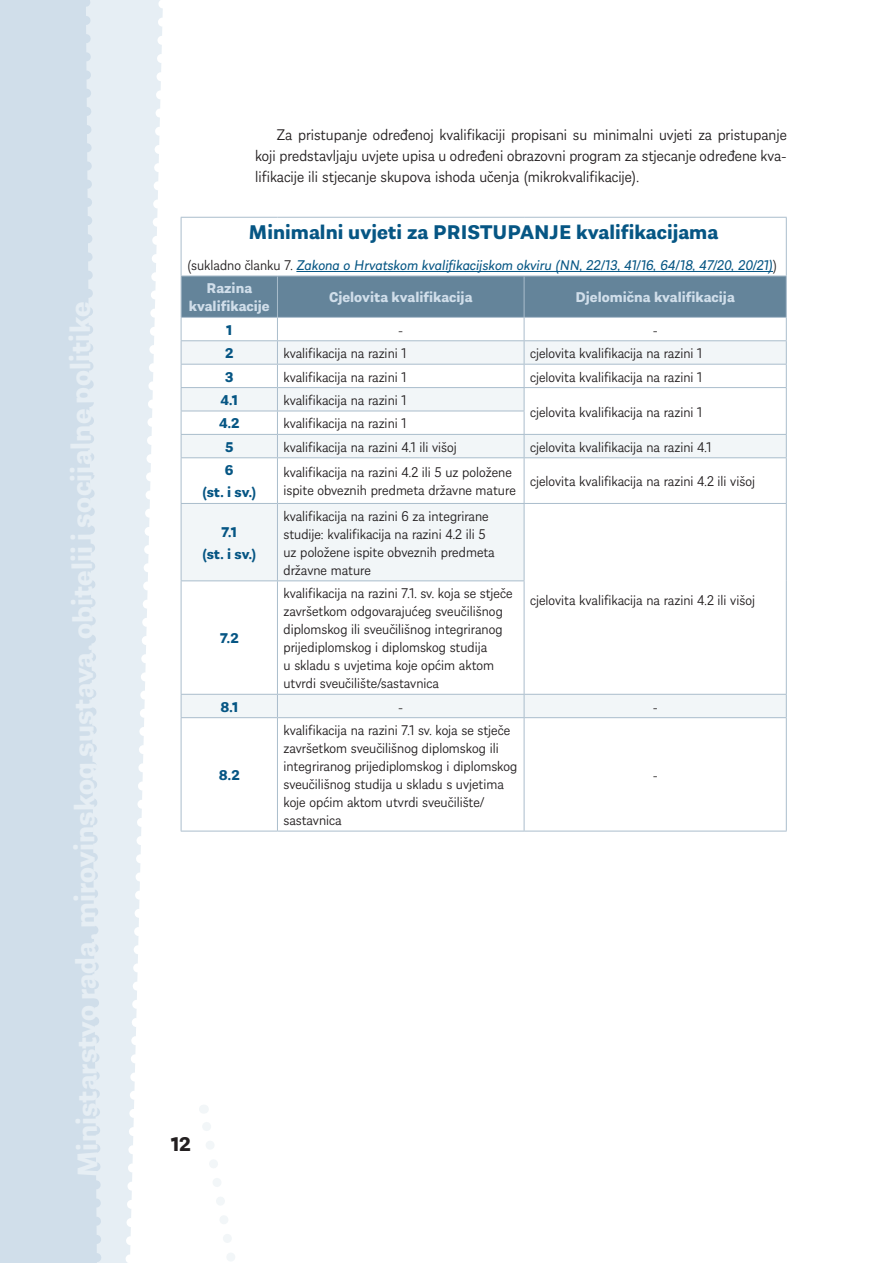
<style>
.page{position:relative;width:893px;height:1263px;background:#fff}
.page>*{position:absolute;margin:0;border:0;box-sizing:border-box;transform-origin:0 0}
.t1{font:700 30px "Almanach";color:#e6eef4}
.Tablica_centar_naslov{font:700 21px "Almanach";color:#065684}
.t2{font:700 21px "Almanach";color:#231f20}
.Body{font:300 16.5px/21px "Almanach";color:#231f20;text-align:justify}
.TABLE_body_left{font:300 15px/18px "Almanach";color:#231f20}
.TABLE_body_left-2{font:italic 15px "Almanach";color:#065684}
.TABLE_body_center{font:700 15px/18px "Almanach";color:#d0deea;text-align:center}
.TABLE_body_center-2{font:700 15px "Almanach";color:#065684}
.s1{font-weight:300;font-style:normal;color:#231f20}
</style>
<div class="page">
<svg style="left:199px;top:1105px;width:36px;height:156px"></svg>
<div style="left:106px;top:0;width:15px;height:1263px;background:#e6eef4"></div>
<div style="left:0;top:0;width:77px;height:1263px;background:#d0deea"></div>
<svg style="left:77px;top:0;width:29px;height:1263px;background:#d9e5ee"></svg>
<svg style="left:121px;top:0;width:42px;height:1263px"></svg>
<svg style="left:182px;top:718px;width:604px;height:113px"></svg>
<svg style="left:182px;top:458px;width:604px;height:259px"></svg>
<hr style="left:181px;top:217px;width:96px;height:1px;background:#aabdcc">
<hr style="left:181px;top:218px;width:1px;height:58px;background:#aabdcc">
<hr style="left:277px;top:217px;width:247px;height:1px;background:#aabdcc">
<hr style="left:524px;top:217px;width:263px;height:1px;background:#aabdcc">
<hr style="left:786px;top:218px;width:1px;height:58px;background:#aabdcc">
<hr style="left:277px;top:458px;width:1px;height:45px;background:#aabdcc">
<hr style="left:277px;top:504px;width:1px;height:76px;background:#aabdcc">
<hr style="left:277px;top:581px;width:1px;height:113px;background:#aabdcc">
<hr style="left:524px;top:581px;width:1px;height:113px;background:#aabdcc">
<hr style="left:181px;top:694px;width:96px;height:1px;background:#aabdcc">
<hr style="left:277px;top:694px;width:247px;height:1px;background:#aabdcc">
<svg style="left:277px;top:695px;width:1px;height:22px"></svg>
<hr style="left:524px;top:694px;width:263px;height:1px;background:#aabdcc">
<svg style="left:524px;top:695px;width:1px;height:22px"></svg>
<hr style="left:277px;top:718px;width:1px;height:113px;background:#aabdcc">
<hr style="left:524px;top:718px;width:1px;height:113px;background:#aabdcc">
<hr style="left:181px;top:503px;width:96px;height:1px;background:#aabdcc">
<hr style="left:277px;top:503px;width:247px;height:1px;background:#aabdcc">
<hr style="left:181px;top:458px;width:1px;height:45px;background:#aabdcc">
<hr style="left:786px;top:504px;width:1px;height:77px;background:#aabdcc">
<hr style="left:181px;top:581px;width:1px;height:113px;background:#aabdcc">
<hr style="left:786px;top:581px;width:1px;height:113px;background:#aabdcc">
<hr style="left:181px;top:718px;width:1px;height:113px;background:#aabdcc">
<hr style="left:786px;top:718px;width:1px;height:113px;background:#aabdcc">
<hr style="left:181px;top:831px;width:96px;height:1px;background:#aabdcc">
<hr style="left:277px;top:831px;width:247px;height:1px;background:#aabdcc">
<hr style="left:524px;top:831px;width:263px;height:1px;background:#aabdcc">
<svg style="left:181px;top:277px;width:606px;height:180px"></svg>
<hr style="left:181px;top:457px;width:96px;height:1px;background:#aabdcc">
<hr style="left:277px;top:457px;width:247px;height:1px;background:#aabdcc">
<hr style="left:524px;top:457px;width:263px;height:1px;background:#aabdcc">
<hr style="left:524px;top:458px;width:1px;height:45px;background:#aabdcc">
<hr style="left:786px;top:458px;width:1px;height:45px;background:#aabdcc">
<hr style="left:181px;top:504px;width:1px;height:76px;background:#aabdcc">
<hr style="left:524px;top:503px;width:263px;height:1px;background:#aabdcc">
<hr style="left:524px;top:504px;width:1px;height:76px;background:#aabdcc">
<hr style="left:181px;top:580px;width:96px;height:1px;background:#aabdcc">
<hr style="left:277px;top:580px;width:247px;height:1px;background:#aabdcc">
<svg style="left:181px;top:695px;width:1px;height:22px"></svg>
<svg style="left:786px;top:695px;width:1px;height:22px"></svg>
<hr style="left:181px;top:717px;width:96px;height:1px;background:#aabdcc">
<hr style="left:277px;top:717px;width:247px;height:1px;background:#aabdcc">
<hr style="left:524px;top:717px;width:263px;height:1px;background:#aabdcc">
<hr style="left:181px;top:276px;width:96px;height:1px;background:#aabdcc">
<hr style="left:181px;top:276px;width:1px;height:41px;background:#aabdcc">
<hr style="left:277px;top:276px;width:247px;height:1px;background:#aabdcc">
<hr style="left:524px;top:276px;width:263px;height:1px;background:#aabdcc">
<hr style="left:786px;top:276px;width:1px;height:41px;background:#aabdcc">
<hr style="left:181px;top:317px;width:96px;height:1px;background:#aabdcc">
<hr style="left:277px;top:317px;width:247px;height:1px;background:#aabdcc">
<hr style="left:524px;top:317px;width:263px;height:1px;background:#aabdcc">
<hr style="left:296px;top:271px;width:477px;height:1px;background:#065684">
<h1 class="t1" style="left:60px;top:1177px;width:877px;rotate:-90deg">Ministarstvo rada, mirovinskog sustava, obitelji i socijalne politike</h1>
<p class="Body" style="left:255px;top:123px;width:533px;text-indent:21px">Za pristupanje određenoj kvalifikaciji propisani su minimalni uvjeti za pristupanje koji predstavljaju uvjete upisa u određeni obrazovni program za stjecanje određene kva&shy;lifikacije ili stjecanje skupova ishoda učenja (mikrokvalifikacije).</p>
<p class="Tablica_centar_naslov" style="left:249px;top:216px;width:471px">Minimalni uvjeti za PRISTUPANJE kvalifikacijama</p>
<p class="TABLE_body_left-2" style="left:187px;top:254px;width:592px"><span class="s1">(sukladno članku 7.</span> Zakona o Hrvatskom kvalifikacijskom okviru (NN, 22/13, 41/16, 64/18, 47/20, 20/21)<span class="s1">)</span></p>
<p class="TABLE_body_center" style="left:189px;top:278px;width:82px">Razina kvalifikacije</p>
<p class="TABLE_body_center" style="left:329px;top:287px;width:145px">Cjelovita kvalifikacija</p>
<p class="TABLE_body_center" style="left:576px;top:287px;width:161px">Djelomična kvalifikacija</p>
<p class="TABLE_body_center-2" style="left:226px;top:318px;width:8px">1</p>
<p class="TABLE_body_left" style="left:398px;top:320px;width:7px">-</p>
<p class="TABLE_body_left" style="left:653px;top:320px;width:7px">-</p>
<p class="TABLE_body_center-2" style="left:225px;top:341px;width:10px">2</p>
<p class="TABLE_body_left" style="left:283px;top:344px;width:125px">kvalifikacija na razini 1</p>
<p class="TABLE_body_left" style="left:530px;top:344px;width:174px">cjelovita kvalifikacija na razini 1</p>
<p class="TABLE_body_center-2" style="left:225px;top:365px;width:10px">3</p>
<p class="TABLE_body_left" style="left:283px;top:367px;width:125px">kvalifikacija na razini 1</p>
<p class="TABLE_body_left" style="left:530px;top:367px;width:174px">cjelovita kvalifikacija na razini 1</p>
<p class="TABLE_body_center-2" style="left:221px;top:388px;width:19px">4.1</p>
<p class="TABLE_body_left" style="left:283px;top:390px;width:125px">kvalifikacija na razini 1</p>
<p class="TABLE_body_left" style="left:530px;top:402px;width:174px">cjelovita kvalifikacija na razini 1</p>
<p class="TABLE_body_center-2" style="left:219px;top:412px;width:22px">4.2</p>
<p class="TABLE_body_left" style="left:283px;top:414px;width:125px">kvalifikacija na razini 1</p>
<p class="TABLE_body_center-2" style="left:225px;top:435px;width:10px">5</p>
<p class="TABLE_body_left" style="left:283px;top:437px;width:175px">kvalifikacija na razini 4.1 ili višoj</p>
<p class="TABLE_body_left" style="left:530px;top:437px;width:183px">cjelovita kvalifikacija na razini 4.1</p>
<p class="TABLE_body_center-2" style="left:225px;top:458px;width:10px">6</p>
<p class="TABLE_body_center-2" style="left:202px;top:481px;width:56px">(st. i sv.)</p>
<p class="TABLE_body_left" style="left:283px;top:463px;width:234px">kvalifikacija na razini 4.2 ili 5 uz položene ispite obveznih predmeta državne mature</p>
<p class="TABLE_body_left" style="left:530px;top:472px;width:226px">cjelovita kvalifikacija na razini 4.2 ili višoj</p>
<p class="TABLE_body_center-2" style="left:222px;top:520px;width:17px">7.1</p>
<p class="TABLE_body_center-2" style="left:202px;top:542px;width:56px">(st. i sv.)</p>
<p class="TABLE_body_center-2" style="left:220px;top:626px;width:20px">7.2</p>
<p class="TABLE_body_left" style="left:283px;top:506px;width:213px">kvalifikacija na razini 6 za integrirane studije: kvalifikacija na razini 4.2 ili 5 uz položene ispite obveznih predmeta državne mature</p>
<p class="TABLE_body_left" style="left:283px;top:584px;width:231px">kvalifikacija na razini 7.1. sv. koja se stječe završetkom odgovarajućeg sveučilišnog diplomskog ili sveučilišnog integriranog prijediplomskog i diplomskog studija<br>u skladu s uvjetima koje općim aktom utvrdi sveučilište/sastavnica</p>
<p class="TABLE_body_left" style="left:530px;top:590px;width:226px">cjelovita kvalifikacija na razini 4.2 ili višoj</p>
<p class="TABLE_body_center-2" style="left:220px;top:695px;width:19px">8.1</p>
<p class="TABLE_body_left" style="left:398px;top:697px;width:7px">-</p>
<p class="TABLE_body_left" style="left:653px;top:697px;width:7px">-</p>
<p class="TABLE_body_center-2" style="left:219px;top:763px;width:22px">8.2</p>
<p class="TABLE_body_left" style="left:283px;top:720px;width:235px">kvalifikacija na razini 7.1 sv. koja se stječe završetkom sveučilišnog diplomskog ili integriranog prijediplomskog i diplomskog sveučilišnog studija u skladu s uvjetima koje općim aktom utvrdi sveučilište/ sastavnica</p>
<h2 class="t2" style="left:171px;top:1128px;width:21px">12</h2>
<p class="TABLE_body_left" style="left:653px;top:765px;width:7px">-</p>
</div>
